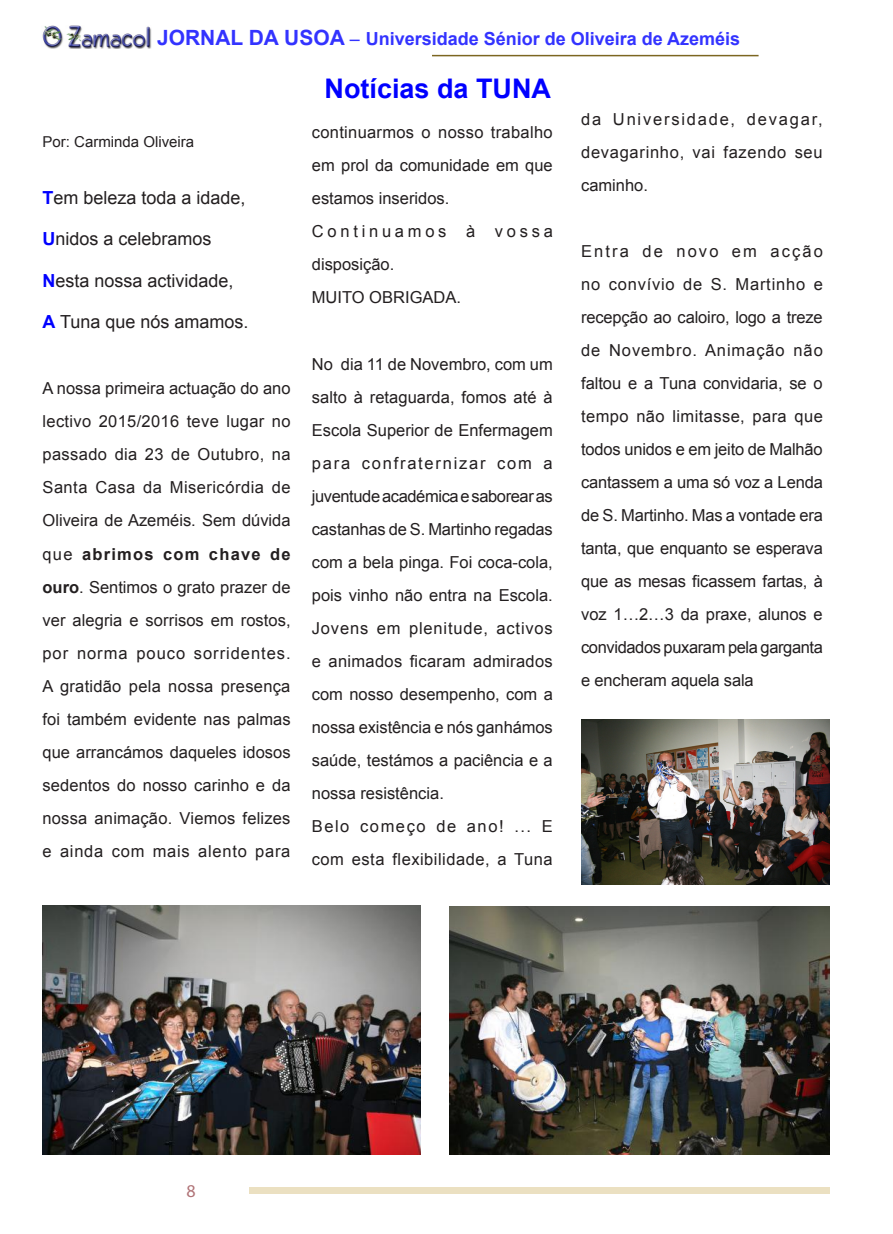
<style>
.page{position:relative;width:893px;height:1234px;background:#fff}
.page>*{position:absolute;margin:0;border:0;box-sizing:border-box;transform-origin:0 0}
.t1{font:700 27px "Arial";color:#00f}
.t2{font:18px "Arial";color:#231f20}
.t3{font:700 18px "Arial";color:#33f}
.t4{font:18px "Myriad Pro";color:#b07377}
.t5{font:16.5px/33px "Arial";color:#231f20;text-align:justify}
.t6{font:15px "Arial";color:#231f20}
.s1{font-size:21px}
.s2{font-weight:400}
.s3{font-weight:700;color:#00f}
.s4{font-weight:700}
</style>
<div class="page">
<div style="left:249px;top:1186px;width:580px;height:7px;background:#ebe0c1"></div>
<hr style="left:432px;top:55px;width:327px;height:1px;background:#7c6621">
<img style="left:42px;top:25px;width:110px;height:24px">
<img style="left:43px;top:905px;width:378px;height:249px">
<img style="left:450px;top:906px;width:379px;height:248px">
<img style="left:581px;top:719px;width:248px;height:165px">
<p class="t3" style="left:157px;top:27px;width:585px"><span class="s1">JORNAL DA USOA</span> <span class="s2">–</span> Universidade Sénior de Oliveira de Azeméis</p>
<h1 class="t1" style="left:325px;top:71px;width:228px">Notícias da TUNA</h1>
<p class="t6" style="left:43px;top:132px;width:153px">Por: Carminda Oliveira</p>
<p class="t5" style="left:581px;top:103px;width:243px">da Universidade, devagar, devagarinho, vai fazendo seu caminho.</p>
<p class="t5" style="left:312px;top:116px;width:243px;text-align:left">continuarmos o nosso trabalho em prol da comunidade em que estamos inseridos.<br>Continuamos à vossa disposição.<br>MUITO OBRIGADA.</p>
<p class="t2" style="left:43px;top:186px;width:205px"><span class="s3">T</span>em beleza toda a idade,</p>
<p class="t2" style="left:43px;top:227px;width:171px"><span class="s3">U</span>nidos a celebramos</p>
<p class="t2" style="left:43px;top:269px;width:193px"><span class="s3">N</span>esta nossa actividade,</p>
<p class="t2" style="left:43px;top:310px;width:208px"><span class="s3">A</span> Tuna que nós amamos.</p>
<p class="t5" style="left:581px;top:235px;width:243px">Entra de novo em acção no convívio de S. Martinho e recepção ao caloiro, logo a treze de Novembro. Animação não faltou e a Tuna convidaria, se o tempo não limitasse, para que todos unidos e em jeito de Malhão cantassem a uma só voz a Lenda de S. Martinho. Mas a vontade era tanta, que enquanto se esperava que as mesas ficassem fartas, à voz 1…2…3 da praxe, alunos e convidados puxaram pela garganta e encheram aquela sala</p>
<p class="t5" style="left:312px;top:347px;width:243px;text-align:left">No dia 11 de Novembro, com um salto à retaguarda, fomos até à<br>Escola Superior de Enfermagem para confraternizar com a juventudeacadémicaesaborearas castanhas de S. Martinho regadas com a bela pinga. Foi coca-cola, pois vinho não entra na Escola.<br>Jovens em plenitude, activos e animados ficaram admirados com nosso desempenho, com a nossa existência e nós ganhámos saúde, testámos a paciência e a nossa resistência.<br>Belo começo de ano! ... E com esta flexibilidade, a Tuna</p>
<p class="t5" style="left:43px;top:372px;width:250px">A nossa primeira actuação do ano lectivo 2015/2016 teve lugar no passado dia 23 de Outubro, na Santa Casa da Misericórdia de Oliveira de Azeméis. Sem dúvida que <span class="s4">abrimos com chave de ouro</span>. Sentimos o grato prazer de ver alegria e sorrisos em rostos, por norma pouco sorridentes.<br>A gratidão pela nossa presença foi também evidente nas palmas que arrancámos daqueles idosos sedentos do nosso carinho e da nossa animação. Viemos felizes e ainda com mais alento para</p>
<p class="t4" style="left:187px;top:1179px;width:11px">8</p>
</div>
